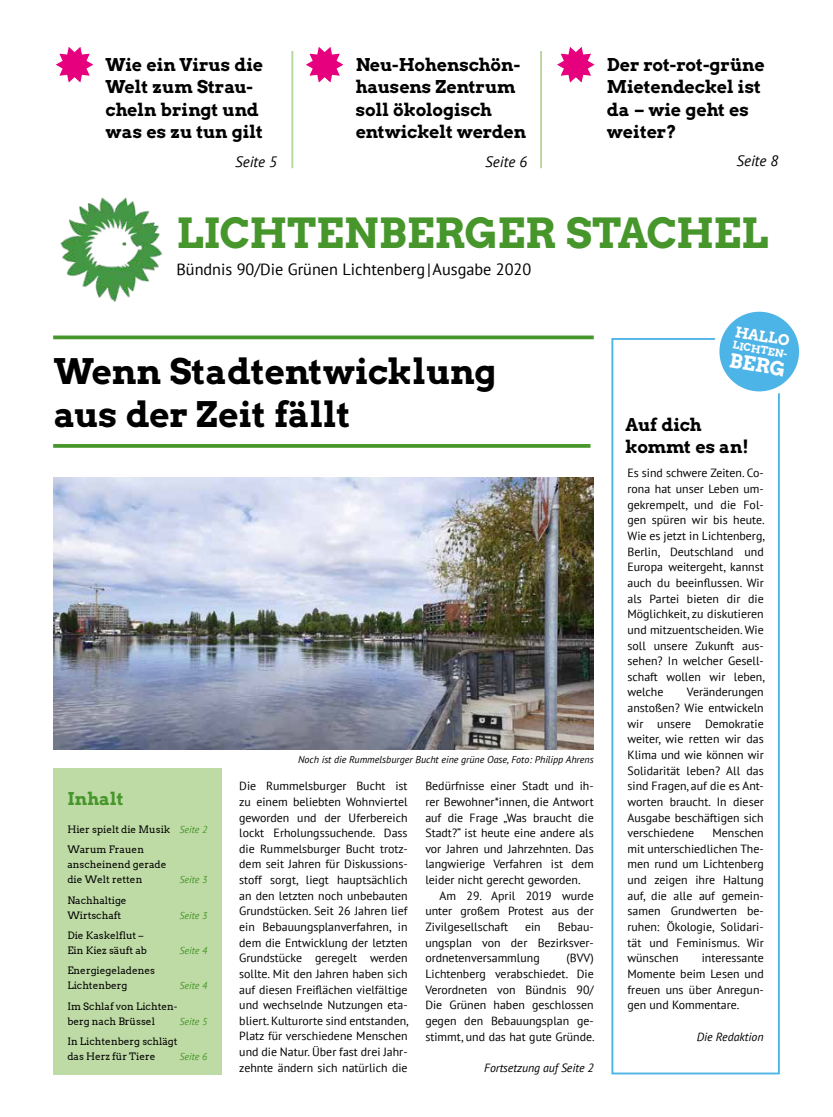
<style>
.page{position:relative;width:833px;height:1117px;background:#fff}
.page>*{position:absolute;margin:0;border:0;box-sizing:border-box;transform-origin:0 0}
.t1{font:41.25px "Arvo Gruen";color:#46962b}
.t2{font:35px "Arvo Gruen";color:#000}
.t3{font:19.5px "Arvo Gruen";color:#fff}
.t4{font:17.5px/22.5px "Arvo Gruen";color:#000}
.t5{font:17.5px "Arvo Gruen";color:#46962b}
.t6{font:16.25px "PT Sans";color:#000}
.t7{font:italic 15px "PT Sans";color:#000}
.t8{font:14.88px "Arvo Gruen";color:#fff}
.t9{font:11.88px/15.6px "PT Sans";color:#000;text-align:justify}
.t10{font:italic 11.88px "PT Sans";letter-spacing:-.005em;color:#000}
.t11{font:10.5px "Arvo Gruen";color:#fff}
.t12{font:10px/15px "Arvo";color:#000}
.t13{font:italic 10px "PT Sans";color:#000}
.t14{font:italic 10px "PT Sans";color:#46962b}
.s1{font-family:"PT Sans";font-style:italic;color:#46962b}
</style>
<div class="page">
<div style="left:611px;top:338px;width:169px;height:736px;border:2px solid #4db4e7"></div>
<img style="left:53px;top:477px;width:541px;height:272px">
<div style="left:716px;top:308px;width:86px;height:86px;background:#4db4e7;border-radius:50%"></div>
<div style="left:713px;top:305px;width:92px;height:92px;border:6px solid #fff;border-radius:50%"></div>
<svg style="left:53px;top:335px;width:541px;height:4px;background:#5ea346"></svg>
<hr style="left:53px;top:444px;width:537px;height:3px;background:#46962b">
<div style="left:53px;top:768px;width:168px;height:306px;background:#bfdba5"></div>
<hr style="left:291px;top:51px;width:2px;height:117px;background:#b7d69b">
<hr style="left:540px;top:51px;width:2px;height:117px;background:#b7d69b">
<svg style="left:56px;top:47px;width:37px;height:36px"></svg>
<svg style="left:306px;top:47px;width:37px;height:36px"></svg>
<svg style="left:557px;top:47px;width:38px;height:36px"></svg>
<img style="left:60px;top:197px;width:103px;height:105px">
<h3 class="t4" style="left:106px;top:53px;width:159px">Wie ein Virus die<br>Welt zum Strau&shy;cheln bringt und was es zu tun gilt</h3>
<p class="t7" style="left:235px;top:152px;width:43px">Seite 5</p>
<h3 class="t4" style="left:356px;top:53px;width:172px">Neu-Hohenschön&shy;hausens Zentrum soll ökologisch entwickelt werden</h3>
<p class="t7" style="left:485px;top:152px;width:43px">Seite 6</p>
<h3 class="t4" style="left:607px;top:53px;width:159px">Der rot-rot-grüne<br>Mietendeckel ist da – wie geht es weiter?</h3>
<p class="t7" style="left:736px;top:151px;width:43px">Seite 8</p>
<h1 class="t1" style="left:176px;top:204px;width:593px">LICHTENBERGER STACHEL</h1>
<h3 class="t6" style="left:176px;top:258px;width:356px">Bündnis 90/Die Grünen Lichtenberg|Ausgabe 2020</h3>
<p class="t8" style="left:737px;top:321px;width:57px;rotate:10deg">HALLO</p>
<p class="t11" style="left:734px;top:337px;width:58px;rotate:10deg">LICHTEN-</p>
<h2 class="t2" style="left:54px;top:346px;width:444px">Wenn Stadtentwicklung</h2>
<h3 class="t3" style="left:732px;top:346px;width:58px;rotate:10deg">BERG</h3>
<h2 class="t2" style="left:54px;top:390px;width:298px">aus der Zeit fällt</h2>
<h3 class="t4" style="left:625px;top:412px;width:125px">Auf dich kommt es an!</h3>
<h3 class="t5" style="left:67px;top:786px;width:58px">Inhalt</h3>
<p class="t12" style="left:67px;top:819px;width:141px;line-height:20.4px">Hier spielt die Musik <span class="s1">Seite 2<br></span>Warum Frauen</p>
<p class="t12" style="left:67px;top:857px;width:101px">anscheinend gerade die Welt retten</p>
<p class="t14" style="left:179px;top:873px;width:29px">Seite 3</p>
<p class="t12" style="left:67px;top:892px;width:61px">Nachhaltige<br>Wirtschaft</p>
<p class="t12" style="left:67px;top:927px;width:81px">Die Kaskelflut –<br>Ein Kiez säuft ab</p>
<p class="t12" style="left:67px;top:963px;width:89px">Energiegeladenes<br>Lichtenberg</p>
<p class="t14" style="left:179px;top:908px;width:29px">Seite 3</p>
<p class="t14" style="left:179px;top:943px;width:29px">Seite 4</p>
<p class="t14" style="left:179px;top:979px;width:29px">Seite 4</p>
<p class="t12" style="left:67px;top:998px;width:112px">Im Schlaf von Lichten&shy;berg nach Brüssel</p>
<p class="t14" style="left:179px;top:1014px;width:29px">Seite 5</p>
<p class="t12" style="left:67px;top:1033px;width:112px">In Lichtenberg schlägt das Herz für Tiere</p>
<p class="t14" style="left:179px;top:1049px;width:29px">Seite 6</p>
<p class="t13" style="left:298px;top:752px;width:297px">Noch ist die Rummelsburger Bucht eine grüne Oase, Foto: Philipp Ahrens</p>
<p class="t9" style="left:239px;top:777px;width:171px">Die Rummelsburger Bucht ist zu einem beliebten Wohnviertel geworden und der Uferbereich lockt Erholungssuchende. Dass die Rummelsburger Bucht trotz&shy;dem seit Jahren für Diskussions&shy;stoff sorgt, liegt hauptsächlich an den letzten noch unbebauten Grundstücken. Seit 26 Jahren lief ein Bebauungsplanverfahren, in dem die Entwicklung der letzten Grundstücke geregelt werden sollte. Mit den Jahren haben sich auf diesen Freiflächen vielfältige und wechselnde Nutzungen eta&shy;bliert. Kulturorte sind entstanden, Platz für verschiedene Menschen und die Natur. Über fast drei Jahr&shy;zehnte ändern sich natürlich die</p>
<p class="t9" style="left:425px;top:777px;width:170px">Bedürfnisse einer Stadt und ih&shy;rer Bewohner*innen, die Antwort auf die Frage „Was braucht die Stadt?“ ist heute eine andere als vor Jahren und Jahrzehnten. Das langwierige Verfahren ist dem leider nicht gerecht geworden.</p>
<p class="t9" style="left:425px;top:887px;width:170px;text-indent:14px">Am 29. April 2019 wurde unter großem Protest aus der Zivilgesellschaft</p>
<p class="t9" style="left:425px;top:918px;width:170px;text-indent:132px">Bebau&shy;ungsplan von der Bezirksver&shy;ordnetenversammlung</p>
<p class="t9" style="left:525px;top:918px;width:17px">ein</p>
<p class="t9" style="left:425px;top:949px;width:171px;text-indent:141px">(BVV)<br>Lichtenberg verabschiedet. Die Verordneten von Bündnis 90/ Die Grünen haben geschlossen gegen den Bebauungsplan ge&shy;stimmt, und das hat gute Gründe.</p>
<p class="t10" style="left:484px;top:1059px;width:111px">Fortsetzung auf Seite 2</p>
<p class="t9" style="left:627px;top:465px;width:139px">Es sind schwere Zeiten. Co&shy;rona hat unser Leben um&shy;gekrempelt, und die Fol&shy;gen spüren wir bis heute.<br>Wie es jetzt in Lichtenberg, Berlin, Deutschland und Europa weitergeht, kannst auch du beeinflussen. Wir als Partei bieten dir die Möglichkeit, zu diskutieren und mitzuentscheiden. Wie soll unsere Zukunft aus&shy;sehen? In welcher Gesell&shy;schaft wollen wir leben, welche</p>
<p class="t9" style="left:627px;top:684px;width:138px;text-indent:59px">Veränderungen anstoßen? Wie entwickeln wir unsere Demokratie weiter, wie retten wir das Klima und wie können wir Solidarität leben? All das sind Fragen, auf die es Ant&shy;worten braucht. In dieser Ausgabe beschäftigen sich verschiedene</p>
<p class="t9" style="left:627px;top:824px;width:138px;text-indent:85px">Menschen mit unterschiedlichen The&shy;men rund um Lichtenberg und zeigen ihre Haltung auf, die alle auf gemein&shy;samen Grundwerten be&shy;ruhen: Ökologie, Solidari&shy;tät und Feminismus. Wir wünschen</p>
<p class="t9" style="left:627px;top:949px;width:138px;text-indent:74px">interessante Momente beim Lesen und freuen uns über Anregun&shy;gen und Kommentare.</p>
<p class="t10" style="left:697px;top:1028px;width:68px">Die Redaktion</p>
</div>
